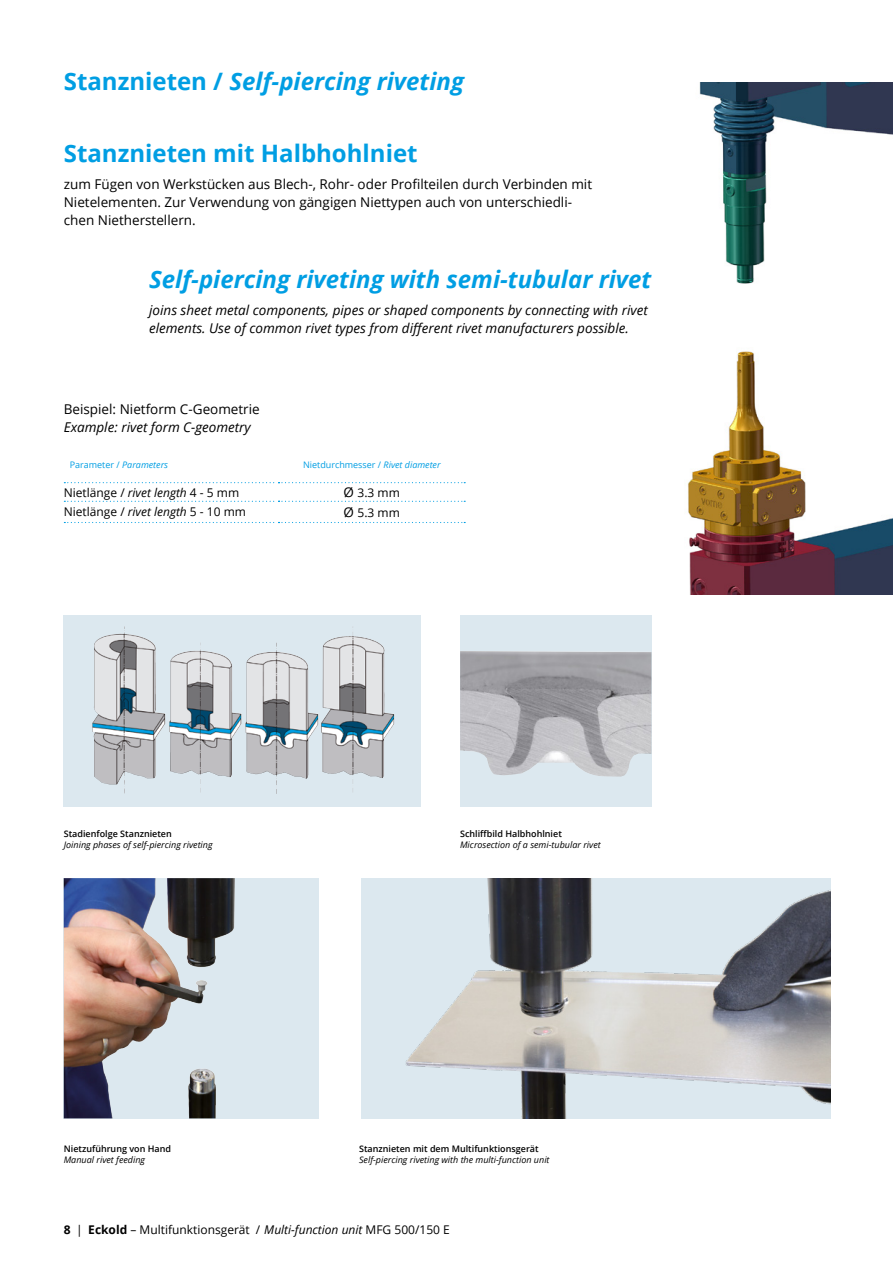
<style>
.page{position:relative;width:893px;height:1263px;background:#fff}
.page>*{position:absolute;margin:0;border:0;box-sizing:border-box;transform-origin:0 0}
.t1{font:italic 700 24px "Open Sans";color:#009ee3}
.t2{font:700 24px "Open Sans";color:#009ee3}
.t3{font:13.5px/18px "Open Sans";color:#000}
.t4{font:italic 13.5px/18px "Open Sans";color:#000}
.t5{font:12px "Open Sans";color:#000}
.t6{font:italic 9px "Open Sans";color:#000}
.t7{font:600 9px "Open Sans";color:#000}
.t8{font:9px "Open Sans";color:#009ee3}
.s1{font-style:normal}
.s2{font-style:italic}
.s3{font-size:13.5px}
.s4{font-weight:700}
</style>
<div class="page">
<img style="left:688px;top:82px;width:205px;height:512px">
<img style="left:361px;top:878px;width:470px;height:240px">
<div style="left:64px;top:878px;width:255px;height:240px;background:#dce8ef"></div>
<img style="left:64px;top:878px;width:171px;height:240px">
<svg style="left:64px;top:616px;width:357px;height:191px;background:#d3dde3"></svg>
<img style="left:124px;top:626px;width:229px;height:149px">
<svg style="left:460px;top:616px;width:191px;height:191px;background:#c0c4ca"></svg>
<img style="left:460px;top:750px;width:73px;height:25px">
<svg style="left:64px;top:482px;width:401px;height:1px"></svg>
<svg style="left:64px;top:501px;width:401px;height:1px"></svg>
<svg style="left:64px;top:522px;width:401px;height:1px"></svg>
<h1 class="t1" style="left:64px;top:65px;width:402px"><span class="s1">Stanznieten /</span> Self-piercing riveting</h1>
<h1 class="t2" style="left:64px;top:137px;width:355px">Stanznieten mit Halbhohlniet</h1>
<p class="t3" style="left:64px;top:175px;width:530px">zum Fügen von Werkstücken aus Blech-, Rohr- oder Profilteilen durch Verbinden mit<br>Nietelementen. Zur Verwendung von gängigen Niettypen auch von unterschiedli&shy;chen Nietherstellern.</p>
<h1 class="t1" style="left:149px;top:263px;width:504px">Self-piercing riveting with semi-tubular rivet</h1>
<p class="t4" style="left:149px;top:301px;width:500px">joins sheet metal components, pipes or shaped components by connecting with rivet elements. Use of common rivet types from different rivet manufacturers possible.</p>
<p class="t3" style="left:64px;top:400px;width:198px">Beispiel: Nietform C-Geometrie</p>
<p class="t4" style="left:64px;top:418px;width:189px">Example: rivet form C-geometry</p>
<p class="t8" style="left:70px;top:459px;width:100px">Parameter / <span class="s2">Parameters</span></p>
<p class="t8" style="left:303px;top:459px;width:139px">Nietdurchmesser / <span class="s2">Rivet diameter</span></p>
<p class="t5" style="left:64px;top:484px;width:177px">Nietlänge / <span class="s2">rivet length</span> 4 - 5 mm</p>
<p class="t5" style="left:343px;top:485px;width:58px"><span class="s3">Ø</span> 3.3 mm</p>
<p class="t5" style="left:64px;top:504px;width:184px">Nietlänge / <span class="s2">rivet length</span> 5 - 10 mm</p>
<p class="t5" style="left:343px;top:504px;width:58px"><span class="s3">Ø</span> 5.3 mm</p>
<p class="t7" style="left:64px;top:828px;width:110px">Stadienfolge Stanznieten</p>
<p class="t6" style="left:64px;top:839px;width:150px">Joining phases of self-piercing riveting</p>
<p class="t7" style="left:460px;top:828px;width:103px">Schliffbild Halbhohlniet</p>
<p class="t6" style="left:460px;top:839px;width:142px">Microsection of a semi-tubular rivet</p>
<p class="t7" style="left:64px;top:1143px;width:109px">Nietzuführung von Hand</p>
<p class="t6" style="left:64px;top:1154px;width:83px">Manual rivet feeding</p>
<p class="t7" style="left:359px;top:1143px;width:181px">Stanznieten mit dem Multifunktionsgerät</p>
<p class="t6" style="left:359px;top:1154px;width:192px">Self-piercing riveting with the multi-function unit</p>
<p class="t5" style="left:64px;top:1221px;width:388px"><span class="s4">8</span> | <span class="s4">Eckold</span> – Multifunktionsgerät / <span class="s2">Multi-function unit</span> MFG 500/150 E</p>
</div>
